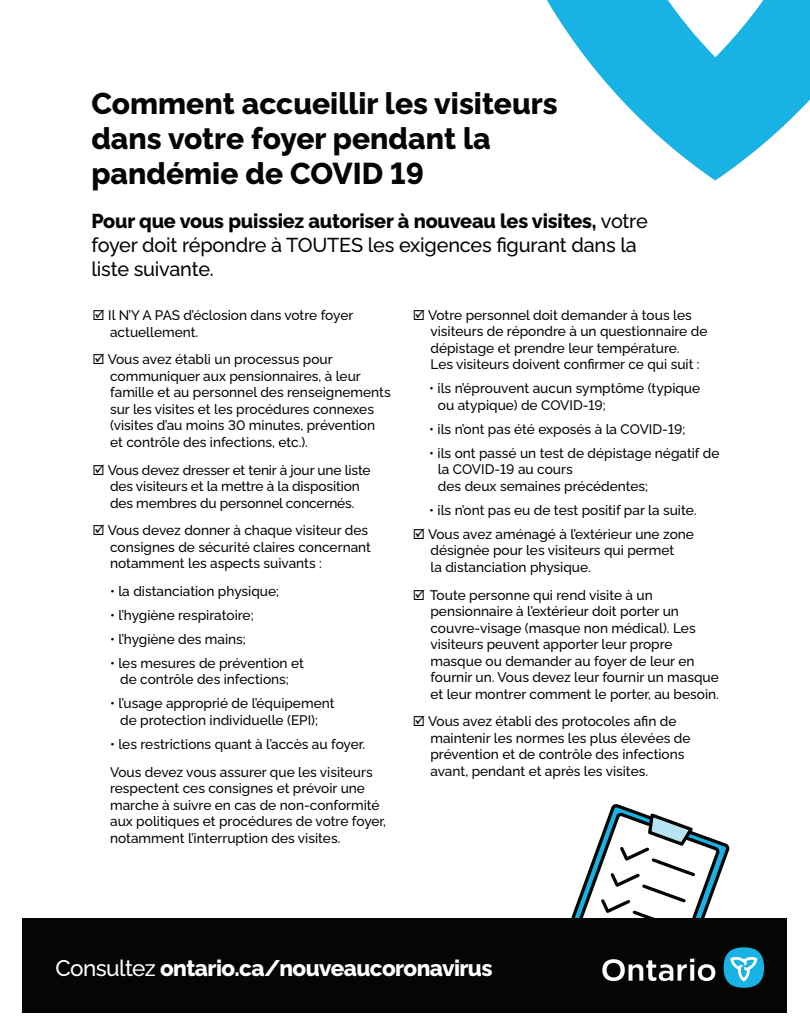
<style>
.page{position:relative;width:810px;height:1035px;background:#fff}
.page>*{position:absolute;margin:0;border:0;box-sizing:border-box;transform-origin:0 0}
.t1{font:800 30px/35px "Raleway";color:#050504}
.t2{font:800 22.5px "Raleway";letter-spacing:-.025em;color:#fff}
.t3{font:500 20px/24px "Raleway";letter-spacing:-.01em;color:#050504}
.t4{font:500 13.75px/16.5px "Raleway";color:#050504}
.s1{font-weight:800}
.s2{font-weight:500}
</style>
<div class="page">
<div style="left:22px;top:918px;width:766px;height:95px;background:#050504"></div>
<div style="left:724px;top:947px;width:40px;height:41px;background:#18b2e4;border-radius:50%"></div>
<svg style="left:571px;top:805px;width:186px;height:183px"></svg>
<svg style="left:547px;top:0;width:263px;height:181px;fill:#18b2e4"></svg>
<h2 class="t1" style="left:91px;top:83px;width:468px">Comment accueillir les visiteurs dans votre foyer pendant la pandémie de COVID 19</h2>
<p class="t3" style="left:91px;top:207px;width:558px"><span class="s1">Pour que vous puissiez autoriser à nouveau les visites,</span> votre foyer doit répondre à TOUTES les exigences figurant dans la liste suivante.</p>
<p class="t4" style="left:110px;top:305px;width:245px;text-indent:-17px">☑ Il N’Y A PAS d’éclosion dans votre foyer actuellement.</p>
<p class="t4" style="left:110px;top:350px;width:282px;text-indent:-17px">☑ Vous avez établi un processus pour communiquer aux pensionnaires, à leur famille et au personnel des renseignements sur les visites et les procédures connexes (visites d’au moins 30 minutes, prévention et contrôle des infections, etc.).</p>
<p class="t4" style="left:93px;top:460px;width:280px;text-align:center">☑ Vous devez dresser et tenir à jour une liste des visiteurs et la mettre à la disposition<br>des membres du personnel concernés.</p>
<p class="t4" style="left:110px;top:521px;width:262px;text-indent:-17px">☑ Vous devez donner à chaque visiteur des consignes de sécurité claires concernant notamment les aspects suivants :</p>
<p class="t4" style="left:110px;top:581px;width:171px">• la distanciation physique;</p>
<p class="t4" style="left:110px;top:605px;width:145px">• l’hygiène respiratoire;</p>
<p class="t4" style="left:110px;top:629px;width:137px">• l’hygiène des mains;</p>
<p class="t4" style="left:110px;top:653px;width:195px;text-align:center">• les mesures de prévention et de contrôle des infections;</p>
<p class="t4" style="left:110px;top:694px;width:226px;text-align:center">• l’usage approprié de l’équipement de protection individuelle (EPI);</p>
<p class="t4" style="left:110px;top:734px;width:256px">• les restrictions quant à l’accès au foyer.</p>
<p class="t4" style="left:110px;top:762px;width:277px">Vous devez vous assurer que les visiteurs respectent ces consignes et prévoir une marche à suivre en cas de non-conformité aux politiques et procédures de votre foyer, notamment l’interruption des visites.</p>
<p class="t4" style="left:430px;top:305px;width:278px;text-indent:-17px">☑ Votre personnel doit demander à tous les visiteurs de répondre à un questionnaire de dépistage et prendre leur température.<br>Les visiteurs doivent confirmer ce qui suit :</p>
<p class="t4" style="left:438px;top:379px;width:264px;text-indent:-9px">• ils n’éprouvent aucun symptôme (typique ou atypique) de COVID-19;</p>
<p class="t4" style="left:429px;top:419px;width:258px">• ils n’ont pas été exposés à la COVID-19;</p>
<p class="t4" style="left:438px;top:443px;width:283px;text-indent:-9px">• ils ont passé un test de dépistage négatif de la COVID-19 au cours<br>des deux semaines précédentes;</p>
<p class="t4" style="left:429px;top:500px;width:269px">• ils n’ont pas eu de test positif par la suite.</p>
<p class="t4" style="left:430px;top:524px;width:265px;text-indent:-17px">☑ Vous avez aménagé à l’extérieur une zone désignée pour les visiteurs qui permet<br>la distanciation physique.</p>
<p class="t4" style="left:430px;top:585px;width:290px;text-indent:-18px">☑ Toute personne qui rend visite à un pensionnaire à l’extérieur doit porter un couvre-visage (masque non médical). Les visiteurs peuvent apporter leur propre masque ou demander au foyer de leur en fournir un. Vous devez leur fournir un masque et leur montrer comment le porter, au besoin.</p>
<p class="t4" style="left:430px;top:712px;width:262px;text-indent:-17px">☑ Vous avez établi des protocoles afin de maintenir les normes les plus élevées de prévention et de contrôle des infections avant, pendant et après les visites.</p>
<p class="t2" style="left:55px;top:951px;width:439px"><span class="s2">Consultez</span> ontario.ca/nouveaucoronavirus</p>
</div>
